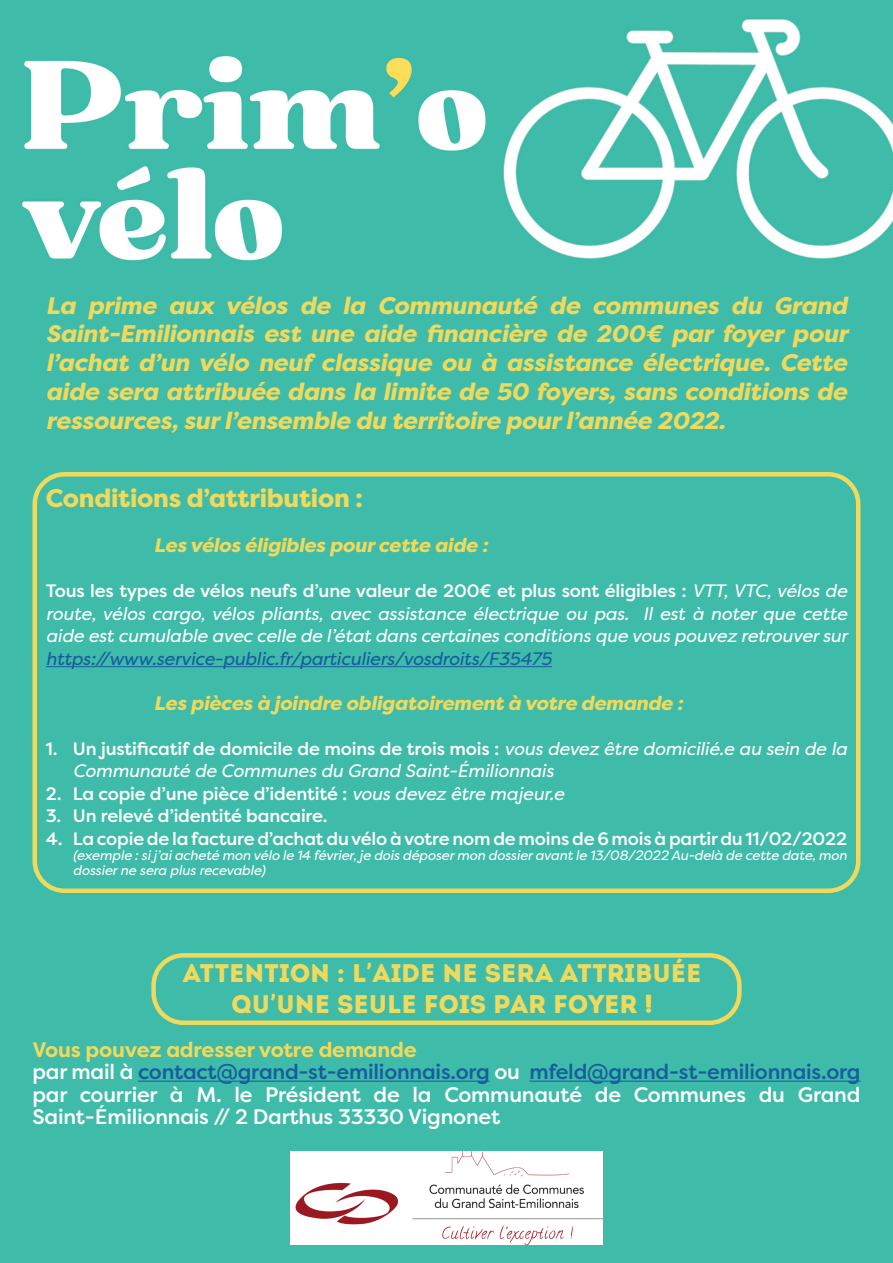
<style>
.page{position:relative;width:893px;height:1263px;background:#3ebba9}
.page>*{position:absolute;margin:0;border:0;box-sizing:border-box;transform-origin:0 0}
.t1{font:25.5px "Intro";color:#f0da5d}
.t2{font:800 25.5px "Filson Pro";letter-spacing:-.01em;color:#f0da5d}
.t3{font:italic 800 24px/28.8px "Filson Pro";letter-spacing:-.01em;color:#f0da5d;text-align:justify}
.t4{font:500 21px/22.5px "Filson Pro";letter-spacing:-.01em;color:#fff}
.t5{font:500 21px "Filson Pro";letter-spacing:-.01em;color:#175d9e}
.t6{font:700 21px "Filson Pro";letter-spacing:-.01em;color:#f0da5d}
.t7{font:italic 800 19.5px "Filson Pro";letter-spacing:-.01em;color:#f0da5d}
.t8{font:italic 18px/22.5px "Filson Pro";letter-spacing:-.01em;color:#fff;text-align:justify}
.t9{font:500 18px "Filson Pro";letter-spacing:-.01em;color:#fff}
.t10{font:italic 13.5px/15px "Filson Pro";letter-spacing:-.01em;color:#fff}
.s1{font-weight:500;font-style:normal}
.s2{color:#175d9e}
.s3{font-weight:400;font-style:italic}
.s4{font-family:"Roboto";font-weight:900}
.s5{color:#fff}
</style>
<div class="page">
<hr style="left:46px;top:666px;width:506px;height:1px;background:#175d9e">
<hr style="left:138px;top:1081px;width:352px;height:1px;background:#175d9e">
<hr style="left:529px;top:1081px;width:331px;height:1px;background:#175d9e">
<div style="left:151px;top:953px;width:591px;height:72px;border:4px solid #f0da5d;border-radius:30px"></div>
<div style="left:33px;top:472px;width:827px;height:421px;border:4px solid #f0da5d;border-radius:30px"></div>
<img style="left:291px;top:1152px;width:311px;height:93px">
<p class="t3" style="left:46px;top:291px;width:803px">La prime aux vélos de la Communauté de communes du Grand Saint-Emilionnais est une aide financière de 200€ par foyer pour l’achat d’un vélo neuf classique ou à assistance électrique. Cette aide sera attribuée dans la limite de 50 foyers, sans conditions de ressources, sur l’ensemble du territoire pour l’année 2022.</p>
<p class="t2" style="left:46px;top:482px;width:319px">Conditions d’attribution :</p>
<p class="t7" style="left:154px;top:533px;width:335px">Les vélos éligibles pour cette aide :</p>
<p class="t8" style="left:46px;top:579px;width:803px"><span class="s1">Tous les types de vélos neufs d’une valeur de 200€ et plus sont éligibles :</span> VTT, VTC, vélos de route, vélos cargo, vélos pliants, avec assistance électrique ou pas. Il est à noter que cette aide est cumulable avec celle de l’état dans certaines conditions que vous pouvez retrouver sur <span class="s2">https://www.service-public.fr/particuliers/vosdroits/F35475</span></p>
<p class="t7" style="left:154px;top:691px;width:530px">Les pièces à joindre obligatoirement à votre demande :</p>
<p class="t8" style="left:73px;top:737px;width:776px;text-indent:-27px"><span class="s1">1. Un justificatif de domicile de moins de trois mois :</span> vous devez être domicilié.e au sein de la<br>Communauté de Communes du Grand Saint-Émilionnais</p>
<p class="t9" style="left:46px;top:781px;width:520px">2. La copie d’une pièce d’identité : <span class="s3">vous devez être majeur.e</span></p>
<p class="t9" style="left:46px;top:804px;width:283px">3. Un relevé d’identité bancaire.</p>
<p class="t9" style="left:46px;top:826px;width:803px">4. La copie de la facture d’achat du vélo à votre nom de moins de 6 mois à partir du 11/02/2022</p>
<p class="t10" style="left:73px;top:847px;width:776px">(exemple : si j’ai acheté mon vélo le 14 février, je dois déposer mon dossier avant le 13/08/2022 Au-delà de cette date, mon dossier ne sera plus recevable)</p>
<p class="t1" style="left:183px;top:958px;width:520px">ATTENTION : L<span class="s4">’</span>AIDE NE SERA ATTRIBUÉE</p>
<p class="t1" style="left:231px;top:989px;width:424px">QU<span class="s4">’</span>UNE SEULE FOIS PAR FOYER !</p>
<p class="t6" style="left:33px;top:1036px;width:386px">Vous pouvez adresser votre demande</p>
<p class="t5" style="left:33px;top:1057px;width:829px"><span class="s5">par mail à</span> contact@grand-st-emilionnais.org <span class="s5">ou</span> mfeld@grand-st-emilionnais.org</p>
<p class="t4" style="left:33px;top:1082px;width:829px">par courrier à M. le Président de la Communauté de Communes du Grand<br>Saint-Émilionnais // 2 Darthus 33330 Vignonet</p>
</div>
